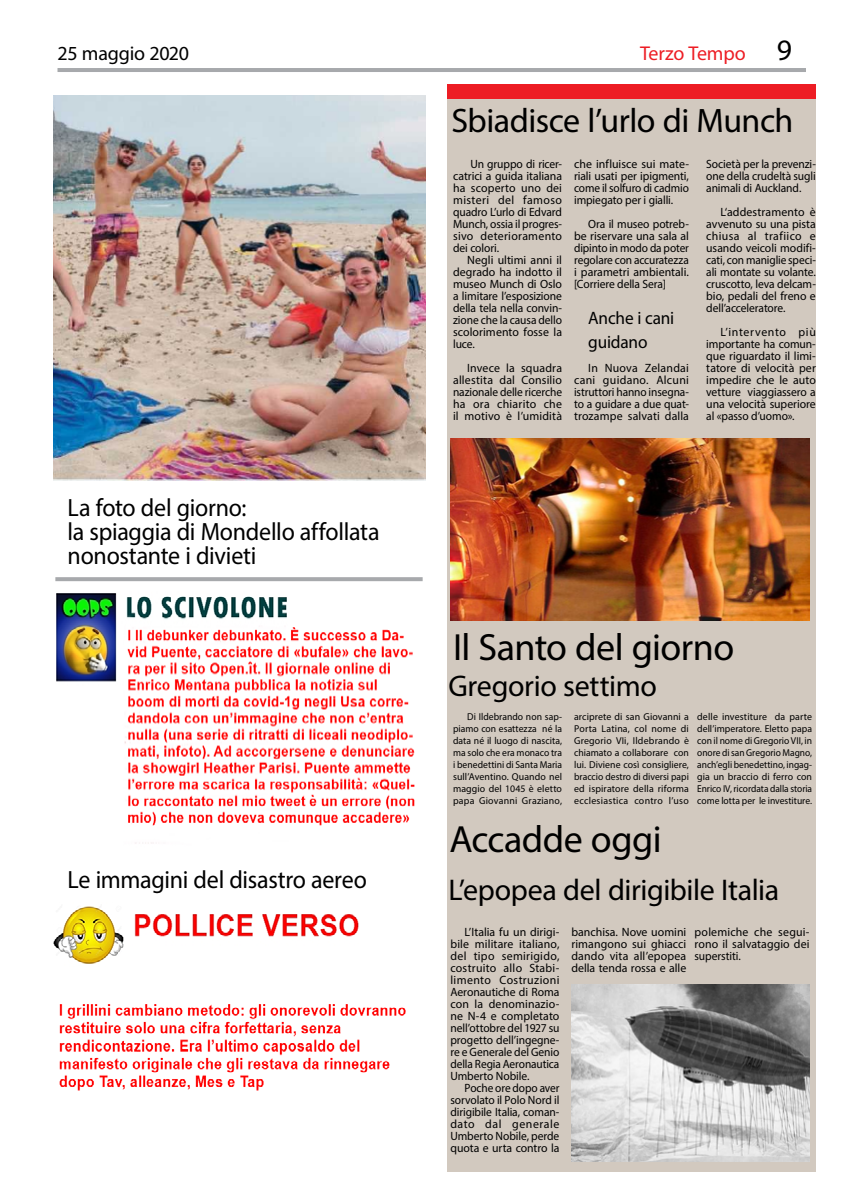
<style>
.page{position:relative;width:842px;height:1191px;background:#fff}
.page>*{position:absolute;margin:0;border:0;box-sizing:border-box;transform-origin:0 0}
.t1{font:38px "Myriad Pro";letter-spacing:-.015em;color:#000}
.t2{font:34px "Myriad Pro";letter-spacing:-.015em;color:#000}
.t3{font:30px "Myriad Pro";letter-spacing:-.01em;color:#000}
.t4{font:25px/24px "Myriad Pro";letter-spacing:-.01em;color:#000;scale:.96 1}
.t5{font:20px "Myriad Pro";letter-spacing:-.015em;color:#000}
.t6{font:20px "Myriad Pro";letter-spacing:-.01em;color:#ed1d24}
.t7{font:18px/24px "Myriad Pro";letter-spacing:-.01em;color:#000;scale:.96 1}
.t8{font:12px/12px "Myriad Pro";letter-spacing:-.005em;color:#000;text-align:justify}
.t9{font:12px/12px "Myriad Pro";letter-spacing:-.005em;color:#000;text-align:justify;scale:.96 1}
.t10{font:12px/12px "Myriad Pro";letter-spacing:-.005em;color:#000;text-align:justify;scale:.95 1}
.t11{font:10px/12px "Myriad Pro";letter-spacing:.01em;color:#000;text-align:justify}
.s1{font-size:29.7px;color:#000}
</style>
<div class="page">
<img style="left:56px;top:593px;width:359px;height:251px">
<img style="left:53px;top:906px;width:353px;height:185px">
<hr style="left:57px;top:68px;width:749px;height:4px;background:#a7a9ac">
<img style="left:53px;top:95px;width:372px;height:385px">
<svg style="left:55px;top:577px;width:368px;height:4px"></svg>
<div style="left:447px;top:84px;width:369px;height:627px;background:#d2c9bf"></div>
<div style="left:447px;top:703px;width:369px;height:468px;background:#d2c9bf"></div>
<img style="left:451px;top:438px;width:359px;height:182px">
<img style="left:571px;top:984px;width:239px;height:177px">
<div style="left:447px;top:84px;width:369px;height:15px;background:#ed1d24"></div>
<h3 class="t5" style="left:57px;top:41px;width:133px">25 maggio 2020</h3>
<h3 class="t6" style="left:640px;top:41px;width:153px">Terzo Tempo <span class="s1">9</span></h3>
<h3 class="t4" style="left:68px;top:495px;width:326px">La foto del giorno:<br>la spiaggia di Mondello affollata nonostante i divieti</h3>
<h3 class="t4" style="left:68px;top:867px;width:313px">Le immagini del disastro aereo</h3>
<h2 class="t2" style="left:452px;top:100px;width:343px">Sbiadisce l’urlo di Munch</h2>
<p class="t9" style="left:453px;top:158px;width:115px;text-indent:17px">Un gruppo di ricer&shy;catrici a guida italiana ha scoperto uno dei misteri del famoso quadro L’urlo di Edvard Munch, ossia il progres&shy;sivo deterioramento dei colori.</p>
<p class="t8" style="left:453px;top:254px;width:111px;text-indent:14px">Negli ultimi anni il degrado ha indotto il museo Munch di Oslo a limitare l’esposizione della tela nella convin&shy;zione che la causa dello scolorimento fosse la luce.</p>
<p class="t8" style="left:453px;top:362px;width:110px;text-indent:14px">Invece la squadra allestita dal Consilio nazionale delle ricerche ha ora chiarito che il motivo è l’umidità</p>
<p class="t8" style="left:574px;top:158px;width:116px">che influisce sui mate&shy;riali usati per ipigmenti, come il solfuro di cadmio impiegato per i gialli.</p>
<p class="t9" style="left:574px;top:218px;width:121px;text-indent:14px">Ora il museo potreb&shy;be riservare una sala al dipinto in modo da poter regolare con accuratezza i parametri ambientali. [Corriere della Sera]</p>
<h3 class="t7" style="left:588px;top:306px;width:91px">Anche i cani guidano</h3>
<p class="t8" style="left:574px;top:362px;width:116px;text-indent:14px">In Nuova Zelandai cani guidano. Alcuni istruttori hanno insegna&shy;to a guidare a due quat&shy;trozampe salvati dalla</p>
<p class="t9" style="left:706px;top:158px;width:116px">Società per la prevenzi&shy;one della crudeltà sugli animali di Auckland.</p>
<p class="t8" style="left:706px;top:206px;width:111px;text-indent:14px">L‘addestramento è avvenuto su una pista chiusa al trafiico e usando veicoli modifi&shy;cati, con maniglie speci&shy;ali montate su volante. cruscotto, leva delcam&shy;bio, pedali del freno e dell’acceleratore.</p>
<p class="t8" style="left:706px;top:326px;width:111px;text-indent:14px">L’intervento più importante ha comun&shy;que riguardato il limi&shy;tatore di velocità per impedire che le auto vetture viaggiassero a una velocità superiore al «passo d’uomo».</p>
<h1 class="t1" style="left:453px;top:624px;width:283px">Il Santo del giorno</h1>
<h3 class="t3" style="left:448px;top:667px;width:210px">Gregorio settimo</h3>
<p class="t11" style="left:453px;top:710px;width:110px;text-indent:14px">Di Ildebrando non sap&shy;piamo con esattezza né la data né il luogo di nascita, ma solo che era monaco tra i benedettini di Santa Maria sull’Aventino. Quando nel maggio del 1045 è eletto papa Giovanni Graziano,</p>
<p class="t11" style="left:574px;top:710px;width:116px">arciprete di san Giovanni a Porta Latina, col nome di Gregorio VIi, Ildebrando è chiamato a collaborare con lui. Diviene così consigliere, braccio destro di diversi papi ed ispiratore della riforma ecclesiastica contro l’uso</p>
<p class="t11" style="left:697px;top:710px;width:116px">delle investiture da parte dell’imperatore. Eletto papa con il nome di Gregorio VII, in onore di san Gregorio Magno, anch’egli benedettino, ingag&shy;gia un braccio di ferro con Enrico IV, ricordata dalla storia come lotta per le investiture.</p>
<h1 class="t1" style="left:449px;top:816px;width:214px">Accadde oggi</h1>
<h3 class="t3" style="left:448px;top:871px;width:332px">L’epopea del dirigibile Italia</h3>
<p class="t8" style="left:450px;top:926px;width:110px;text-indent:14px">L’Italia fu un dirigi&shy;bile militare italiano, del tipo semirigido, costruito allo Stabi&shy;limento Costruzioni Aeronautiche di Roma con la denominazio&shy;ne N-4 e completato nell’ottobre del 1927 su progetto dell’ingegne&shy;re e Generale del Genio della Regia Aeronautica Umberto Nobile.</p>
<p class="t10" style="left:450px;top:1082px;width:116px;text-indent:14px">Poche ore dopo aver sorvolato il Polo Nord il dirigibile Italia, coman&shy;dato dal generale Umberto Nobile, perde quota e urta contro la</p>
<p class="t8" style="left:571px;top:926px;width:116px">banchisa. Nove uomini rimangono sui ghiacci dando vita all’epopea della tenda rossa e alle</p>
<p class="t8" style="left:694px;top:926px;width:116px">polemiche che segui&shy;rono il salvataggio dei superstiti.</p>
</div>
